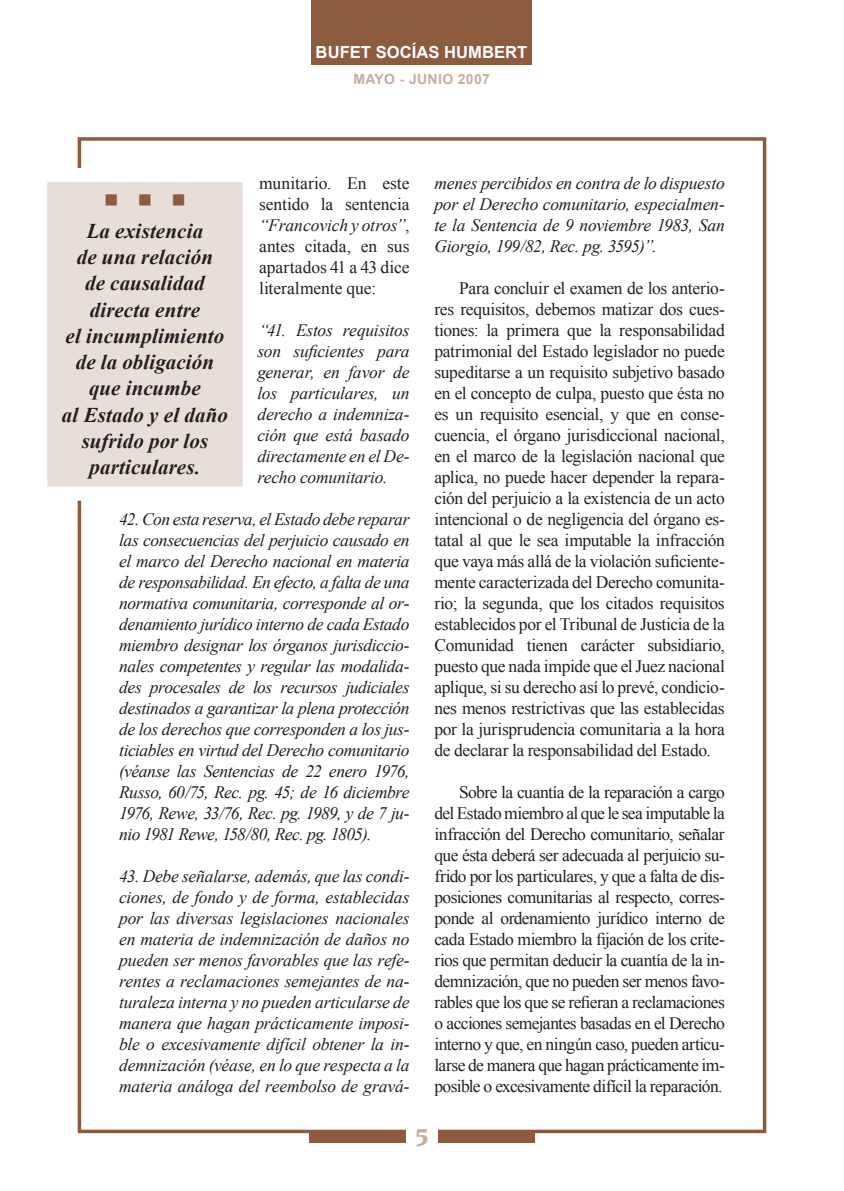
<style>
.page{position:relative;width:844px;height:1191px;background:#fff}
.page>*{position:absolute;margin:0;border:0;box-sizing:border-box;transform-origin:0 0}
.t1{font:700 26.25px "Novarese";color:#c6ad9e}
.t2{font:italic 700 21px/26.2px "Times New Roman";letter-spacing:.005em;color:#231f20;text-align:center}
.t3{font:19.25px "Wingdings";color:#8d5b3e}
.t4{font:17.5px/21px "Times New Roman";letter-spacing:-.02em;color:#231f20;text-align:justify}
.t5{font:italic 17.5px/21px "Times New Roman";letter-spacing:-.015em;color:#231f20;text-align:justify}
.t6{font:700 16.62px "Arial";color:#fff}
.t7{font:700 14px "Arial";letter-spacing:.025em;color:#c6ad9e}
.s1{font-style:italic}
</style>
<div class="page">
<div style="left:311px;top:0;width:220px;height:65px;background:#8d5b3e"></div>
<div style="left:78px;top:137px;width:688px;height:996px;border:4px solid #8d5b3e"></div>
<div style="left:309px;top:1129px;width:225px;height:13px;background:#8d5b3e"></div>
<div style="left:406px;top:1126px;width:31px;height:34px;background:#fff"></div>
<div style="left:40px;top:175px;width:209px;height:318px;background:#e8ded8"></div>
<div style="left:33px;top:168px;width:223px;height:332px;border:14px solid #fff"></div>
<p class="t6" style="left:315px;top:41px;width:213px">BUFET SOCÍAS HUMBERT</p>
<p class="t7" style="left:353px;top:70px;width:138px">MAYO - JUNIO 2007</p>
<p class="t4" style="left:259px;top:172px;width:152px">munitario. En este sentido la sentencia <span class="s1">“Francovich y otros”</span>, antes citada, en sus apartados 41 a 43 dice literalmente que:</p>
<p class="t5" style="left:257px;top:319px;width:154px">“41. Estos requisitos son suficientes para generar, en favor de los particulares, un derecho a indemniza&shy;ción que está basado directamente en el De&shy;recho comunitario.</p>
<p class="t5" style="left:119px;top:508px;width:292px">42. Con esta reserva, el Estado debe reparar las consecuencias del perjuicio causado en el marco del Derecho nacional en materia de responsabilidad. En efecto, a falta de una normativa comunitaria, corresponde al or&shy;denamiento jurídico interno de cada Estado miembro designar los órganos jurisdiccio&shy;nales competentes y regular las modalida&shy;des procesales de los recursos judiciales destinados a garantizar la plena protección de los derechos que corresponden a los jus&shy;ticiables en virtud del Derecho comunitario (véanse las Sentencias de 22 enero 1976, Russo, 60/75, Rec. pg. 45; de 16 diciembre 1976, Rewe, 33/76, Rec. pg. 1989, y de 7 ju&shy;nio 1981 Rewe, 158/80, Rec. pg. 1805).</p>
<p class="t5" style="left:119px;top:865px;width:292px">43. Debe señalarse, además, que las condi&shy;ciones, de fondo y de forma, establecidas por las diversas legislaciones nacionales en materia de indemnización de daños no pueden ser menos favorables que las refe&shy;rentes a reclamaciones semejantes de na&shy;turaleza interna y no pueden articularse de manera que hagan prácticamente imposi&shy;ble o excesivamente difícil obtener la in&shy;demnización (véase, en lo que respecta a la materia análoga del reembolso de gravá-</p>
<p class="t3" style="left:104px;top:189px;width:83px">■ ■ ■</p>
<p class="t2" style="left:62px;top:217px;width:167px">La existencia<br>de una relación<br>de causalidad directa entre<br>el incumplimiento de la obligación que incumbe<br>al Estado y el daño sufrido por los particulares.</p>
<p class="t5" style="left:434px;top:172px;width:292px">menes percibidos en contra de lo dispuesto por el Derecho comunitario, especialmen&shy;te la Sentencia de 9 noviembre 1983, San Giorgio, 199/82, Rec. pg. 3595)”.</p>
<p class="t4" style="left:434px;top:277px;width:292px;text-indent:25px">Para concluir el examen de los anterio&shy;res requisitos, debemos matizar dos cues&shy;tiones: la primera que la responsabilidad patrimonial del Estado legislador no puede supeditarse a un requisito subjetivo basado en el concepto de culpa, puesto que ésta no es un requisito esencial, y que en conse&shy;cuencia, el órgano jurisdiccional nacional, en el marco de la legislación nacional que aplica, no puede hacer depender la repara&shy;ción del perjuicio a la existencia de un acto intencional o de negligencia del órgano es&shy;tatal al que le sea imputable la infracción que vaya más allá de la violación suficiente&shy;mente caracterizada del Derecho comunita&shy;rio; la segunda, que los citados requisitos establecidos por el Tribunal de Justicia de la Comunidad tienen carácter subsidiario, puesto que nada impide que el Juez nacional aplique, si su derecho así lo prevé, condicio&shy;nes menos restrictivas que las establecidas por la jurisprudencia comunitaria a la hora de declarar la responsabilidad del Estado.</p>
<p class="t4" style="left:434px;top:781px;width:292px;text-indent:25px">Sobre la cuantía de la reparación a cargo del Estado miembro al que le sea imputable la infracción del Derecho comunitario, señalar que ésta deberá ser adecuada al perjuicio su&shy;frido por los particulares, y que a falta de dis&shy;posiciones comunitarias al respecto, corres&shy;ponde al ordenamiento jurídico interno de cada Estado miembro la fijación de los crite&shy;rios que permitan deducir la cuantía de la in&shy;demnización, que no pueden ser menos favo&shy;rables que los que se refieran a reclamaciones o acciones semejantes basadas en el Derecho interno y que, en ningún caso, pueden articu&shy;larse de manera que hagan prácticamente im&shy;posible o excesivamente difícil la reparación.</p>
<h1 class="t1" style="left:414px;top:1123px;width:16px">5</h1>
</div>
